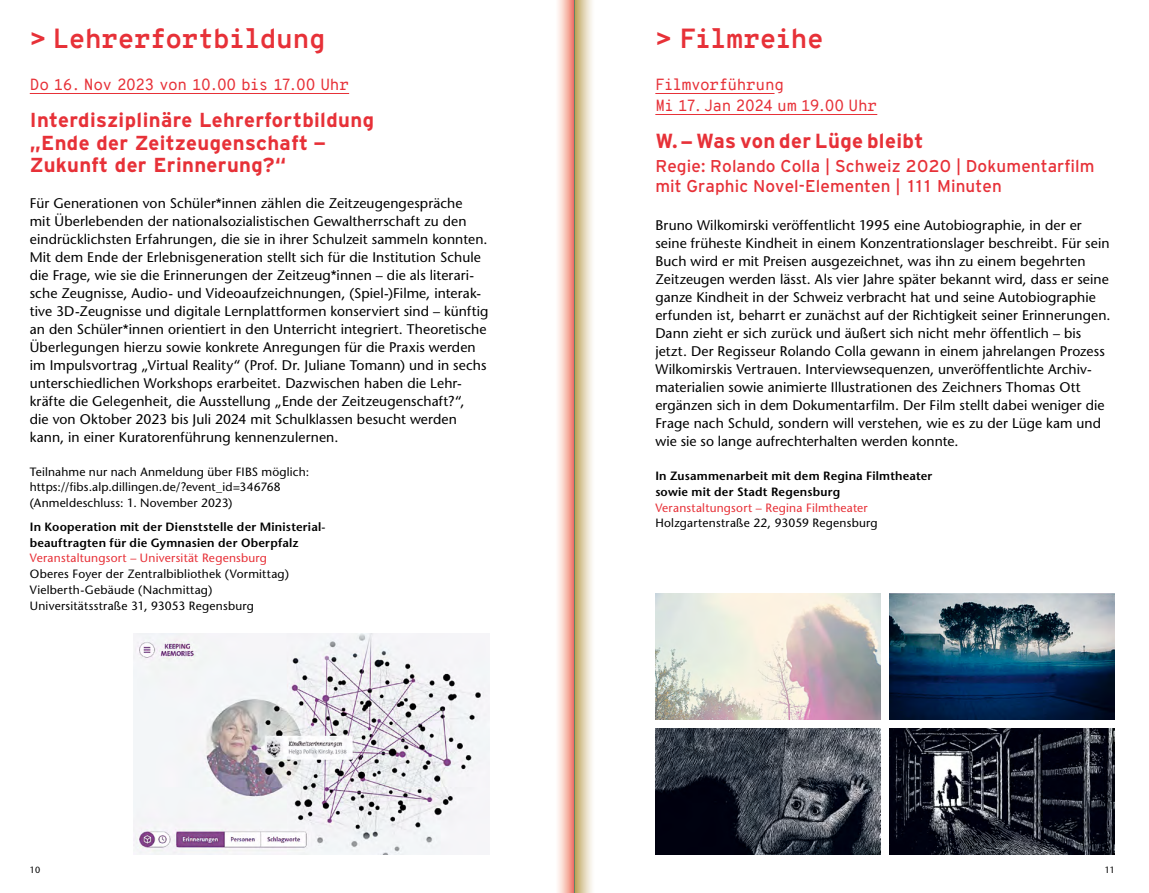
<style>
.page{position:relative;width:1149px;height:893px;background:#fff}
.page>*{position:absolute;margin:0;border:0;box-sizing:border-box;transform-origin:0 0}
.t1{font:700 27px "Overpass Mono";letter-spacing:-.02em;color:#e73138}
.t2{font:700 20.4px "Interstate";letter-spacing:.02em;color:#e73138}
.t3{font:700 20.25px/22.4px "Interstate";letter-spacing:.02em;color:#e73138}
.t4{font:17.1px/20.4px "Interstate";letter-spacing:.005em;color:#e73138}
.t5{font:15.75px/21px "Overpass Mono";letter-spacing:-.03em;color:#e73138}
.t6{font:13.95px/18px "Stone Sans";letter-spacing:.005em;color:#000}
.t7{font:12px/15.8px "Stone Sans";letter-spacing:.015em;color:#000}
.t8{font:600 12px/15.8px "Stone Sans";letter-spacing:.02em;color:#000}
.t9{font:12px "Stone Sans";letter-spacing:.02em;color:#e73138}
.t10{font:9px "Stone Sans";color:#000}
</style>
<div class="page">
<svg style="left:558px;top:0;width:16px;height:893px"></svg>
<svg style="left:574px;top:0;width:18px;height:893px"></svg>
<hr style="left:30px;top:93px;width:319px;height:1px;background:#e73138">
<hr style="left:655px;top:93px;width:119px;height:1px;background:#e73138">
<hr style="left:655px;top:114px;width:222px;height:1px;background:#e73138">
<img style="left:133px;top:634px;width:356px;height:221px">
<img style="left:655px;top:593px;width:225px;height:127px">
<img style="left:889px;top:593px;width:225px;height:127px">
<img style="left:889px;top:728px;width:225px;height:127px">
<img style="left:655px;top:728px;width:225px;height:127px">
<h1 class="t1" style="left:30px;top:19px;width:297px">&gt; Lehrerfortbildung</h1>
<p class="t5" style="left:30px;top:74px;width:321px">Do 16. Nov 2O23 von 1O.OO bis 17.OO Uhr</p>
<h3 class="t3" style="left:30px;top:109px;width:346px">Interdisziplinäre Lehrerfortbildung „Ende der Zeitzeugenschaft —<br>Zukunft der Erinnerung?“</h3>
<p class="t6" style="left:30px;top:194px;width:460px">Für Generationen von Schüler*innen zählen die Zeitzeugengespräche<br>mit Überlebenden der nationalsozialistischen Gewaltherrschaft zu den eindrücklichsten Erfahrungen, die sie in ihrer Schulzeit sammeln konnten.<br>Mit dem Ende der Erlebnisgeneration stellt sich für die Institution Schule die Frage, wie sie die Erinnerungen der Zeitzeug*innen – die als literari&shy;sche Zeugnisse, Audio- und Videoaufzeichnungen, (Spiel-)Filme, interak&shy;tive 3D-Zeugnisse und digitale Lernplattformen konserviert sind – künftig an den Schüler*innen orientiert in den Unterricht integriert. Theoretische Überlegungen hierzu sowie konkrete Anregungen für die Praxis werden im Impulsvortrag „Virtual Reality“ (Prof. Dr. Juliane Tomann) und in sechs unterschiedlichen Workshops erarbeitet. Dazwischen haben die Lehr&shy;kräfte die Gelegenheit, die Ausstellung „Ende der Zeitzeugenschaft?“,<br>die von Oktober 2023 bis Juli 2024 mit Schulklassen besucht werden kann, in einer Kuratorenführung kennenzulernen.</p>
<p class="t7" style="left:30px;top:464px;width:281px">Teilnahme nur nach Anmeldung über FIBS möglich: https://fibs.alp.dillingen.de/?event_id=346768 (Anmeldeschluss: 1. November 2023)</p>
<p class="t8" style="left:30px;top:519px;width:296px">In Kooperation mit der Dienststelle der Ministerial&shy;beauftragten für die Gymnasien der Oberpfalz</p>
<p class="t9" style="left:30px;top:551px;width:239px">Veranstaltungsort – Universität Regensburg</p>
<p class="t7" style="left:30px;top:566px;width:261px">Oberes Foyer der Zentralbibliothek (Vormittag)<br>Vielberth-Gebäude (Nachmittag)<br>Universitätsstraße 31, 93053 Regensburg</p>
<h1 class="t1" style="left:655px;top:19px;width:170px">&gt; Filmreihe</h1>
<p class="t5" style="left:655px;top:74px;width:223px">Filmvorführung<br>Mi 17.Jan 2O24 um 19.OO Uhr</p>
<h2 class="t2" style="left:655px;top:130px;width:269px">W. — Was von der Lüge bleibt</h2>
<p class="t4" style="left:655px;top:155px;width:440px">Regie: Rolando Colla | Schweiz 2020 | Dokumentarfilm mit Graphic Novel-Elementen | 111 Minuten</p>
<p class="t6" style="left:655px;top:216px;width:456px">Bruno Wilkomirski veröffentlicht 1995 eine Autobiographie, in der er seine früheste Kindheit in einem Konzentrationslager beschreibt. Für sein Buch wird er mit Preisen ausgezeichnet, was ihn zu einem begehrten Zeitzeugen werden lässt. Als vier Jahre später bekannt wird, dass er seine ganze Kindheit in der Schweiz verbracht hat und seine Autobiographie erfunden ist, beharrt er zunächst auf der Richtigkeit seiner Erinnerungen.<br>Dann zieht er sich zurück und äußert sich nicht mehr öffentlich – bis jetzt. Der Regisseur Rolando Colla gewann in einem jahrelangen Prozess Wilkomirskis Vertrauen. Interviewsequenzen, unveröffentlichte Archiv&shy;materialien sowie animierte Illustrationen des Zeichners Thomas Ott ergänzen sich in dem Dokumentarfilm. Der Film stellt dabei weniger die Frage nach Schuld, sondern will verstehen, wie es zu der Lüge kam und wie sie so lange aufrechterhalten werden konnte.</p>
<p class="t8" style="left:655px;top:468px;width:278px">In Zusammenarbeit mit dem Regina Filmtheater sowie mit der Stadt Regensburg</p>
<p class="t9" style="left:655px;top:500px;width:214px">Veranstaltungsort – Regina Filmtheater</p>
<p class="t7" style="left:655px;top:515px;width:224px">Holzgartenstraße 22, 93059 Regensburg</p>
<p class="t10" style="left:30px;top:864px;width:12px">10</p>
<p class="t10" style="left:1104px;top:864px;width:12px">11</p>
</div>
